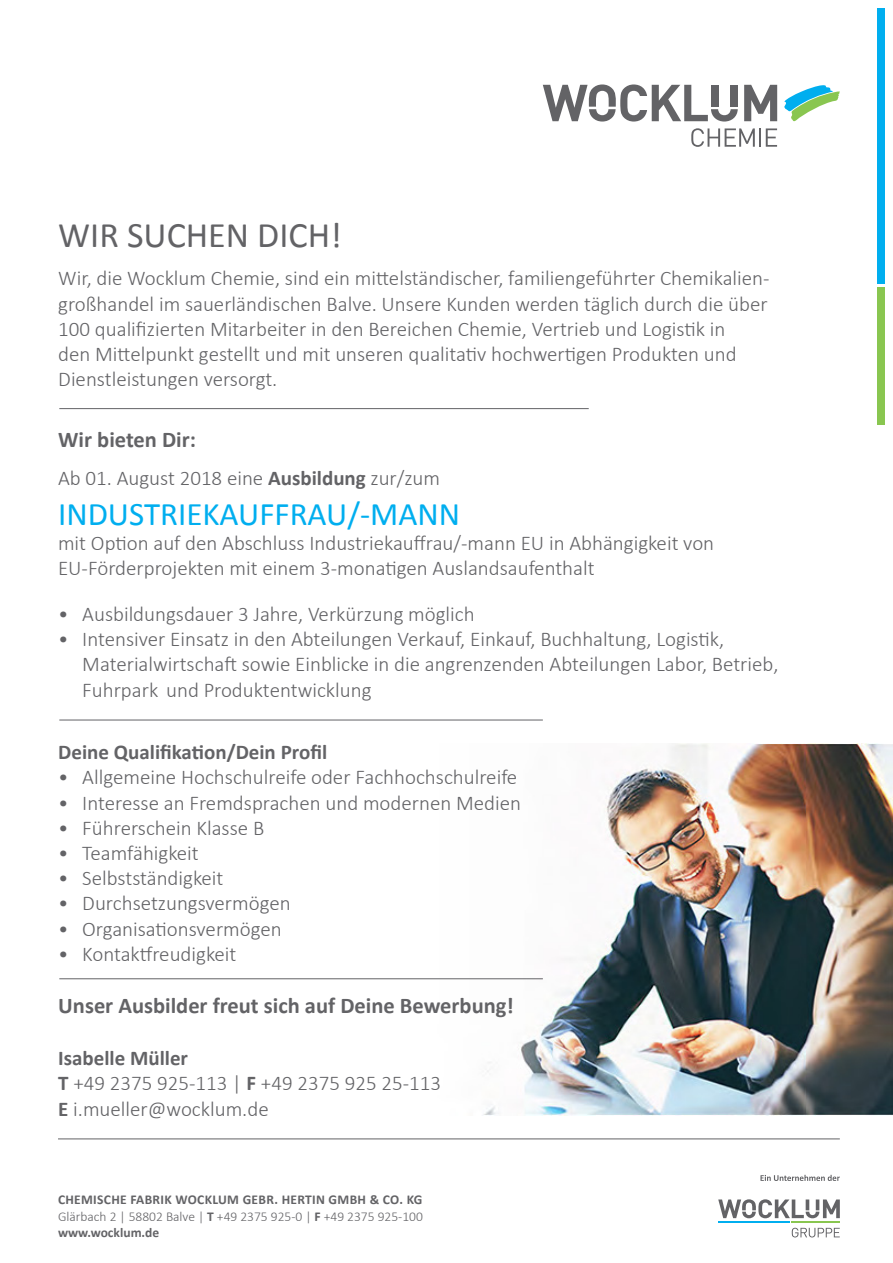
<style>
.page{position:relative;width:893px;height:1263px;background:#fff}
.page>*{position:absolute;margin:0;border:0;box-sizing:border-box;transform-origin:0 0}
.t1{font:36px "Calibri";color:#636366}
.t2{font:33px "Calibri";color:#00aeef}
.t3{font:700 22.5px "Calibri";color:#636366}
.t4{font:300 21px/25.2px "Calibri";color:#636366}
.t5{font:700 21px "Calibri";color:#636366}
.t6{font:700 13.5px/16.5px "Calibri";letter-spacing:.025em;color:#636366;text-align:justify}
.s1{font-weight:700}
.s2{font-weight:300}
</style>
<div class="page">
<hr style="left:58px;top:1138px;width:782px;height:1px;background:#636366">
<div style="left:877px;top:9px;width:7px;height:275px;background:#00aeef"></div>
<div style="left:877px;top:288px;width:7px;height:137px;background:#89c650"></div>
<svg style="left:691px;top:128px;width:86px;height:19px"></svg>
<svg style="left:744px;top:85px;width:33px;height:36px"></svg>
<svg style="left:543px;top:84px;width:195px;height:38px"></svg>
<svg style="left:784px;top:85px;width:56px;height:37px"></svg>
<svg style="left:718px;top:1199px;width:122px;height:19px"></svg>
<svg style="left:792px;top:1228px;width:48px;height:9px"></svg>
<hr style="left:718px;top:1222px;width:72px;height:1px;background:#00aeef">
<hr style="left:792px;top:1222px;width:48px;height:1px;background:#89c650">
<svg style="left:760px;top:1175px;width:80px;height:6px"></svg>
<img style="left:68px;top:743px;width:825px;height:372px">
<hr style="left:59px;top:978px;width:484px;height:1px;background:#636366">
<hr style="left:59px;top:720px;width:484px;height:1px;background:#636366">
<hr style="left:59px;top:408px;width:530px;height:1px;background:#636366">
<h1 class="t1" style="left:58px;top:212px;width:285px">WIR SUCHEN DICH!</h1>
<p class="t4" style="left:58px;top:266px;width:713px">Wir, die Wocklum Chemie, sind ein mittelständischer, familiengeführter Chemikalien&shy;großhandel im sauerländischen Balve. Unsere Kunden werden täglich durch die über 100 qualifizierten Mitarbeiter in den Bereichen Chemie, Vertrieb und Logistik in<br>den Mittelpunkt gestellt und mit unseren qualitativ hochwertigen Produkten und Dienstleistungen versorgt.</p>
<p class="t3" style="left:58px;top:425px;width:139px">Wir bieten Dir:</p>
<p class="t4" style="left:58px;top:466px;width:384px">Ab 01. August 2018 eine <span class="s1">Ausbildung</span> zur/zum</p>
<p class="t2" style="left:58px;top:493px;width:404px">INDUSTRIEKAUFFRAU/-MANN</p>
<p class="t4" style="left:58px;top:530px;width:658px">mit Option auf den Abschluss Industriekauffrau/-mann EU in Abhängigkeit von</p>
<p class="t4" style="left:58px;top:556px;width:538px">EU-Förderprojekten mit einem 3-monatigen Auslandsaufenthalt</p>
<p class="t4" style="left:58px;top:601px;width:418px">• Ausbildungsdauer 3 Jahre, Verkürzung möglich</p>
<p class="t4" style="left:58px;top:626px;width:667px">• Intensiver Einsatz in den Abteilungen Verkauf, Einkauf, Buchhaltung, Logistik,</p>
<p class="t4" style="left:82px;top:652px;width:698px">Materialwirtschaft sowie Einblicke in die angrenzenden Abteilungen Labor, Betrieb,</p>
<p class="t4" style="left:82px;top:677px;width:291px">Fuhrpark und Produktentwicklung</p>
<p class="t5" style="left:58px;top:739px;width:270px">Deine Qualifikation/Dein Profil</p>
<p class="t4" style="left:58px;top:764px;width:461px">• Allgemeine Hochschulreife oder Fachhochschulreife</p>
<p class="t4" style="left:58px;top:790px;width:464px">• Interesse an Fremdsprachen und modernen Medien</p>
<p class="t4" style="left:58px;top:815px;width:207px">• Führerschein Klasse B</p>
<p class="t4" style="left:58px;top:840px;width:142px">• Teamfähigkeit</p>
<p class="t4" style="left:58px;top:865px;width:167px">• Selbstständigkeit</p>
<p class="t4" style="left:58px;top:890px;width:234px">• Durchsetzungsvermögen</p>
<p class="t4" style="left:58px;top:916px;width:225px">• Organisationsvermögen</p>
<p class="t4" style="left:58px;top:941px;width:180px">• Kontaktfreudigkeit</p>
<p class="t3" style="left:58px;top:991px;width:457px">Unser Ausbilder freut sich auf Deine Bewerbung!</p>
<p class="t5" style="left:58px;top:1045px;width:131px">Isabelle Müller</p>
<p class="t4" style="left:58px;top:1070px;width:384px"><span class="s1">T</span> +49 2375 925-113 | <span class="s1">F</span> +49 2375 925 25-113</p>
<p class="t4" style="left:58px;top:1096px;width:212px"><span class="s1">E</span> i.mueller@wocklum.de</p>
<p class="t6" style="left:58px;top:1192px;width:366px">CHEMISCHE FABRIK WOCKLUM GEBR. HERTIN GMBH &amp; CO. KG <span class="s2">Glärbach 2 | 58802 Balve |</span> T <span class="s2">+49 2375 925-0 |</span> F <span class="s2">+49 2375 925-100 </span>www.wocklum.de</p>
</div>
